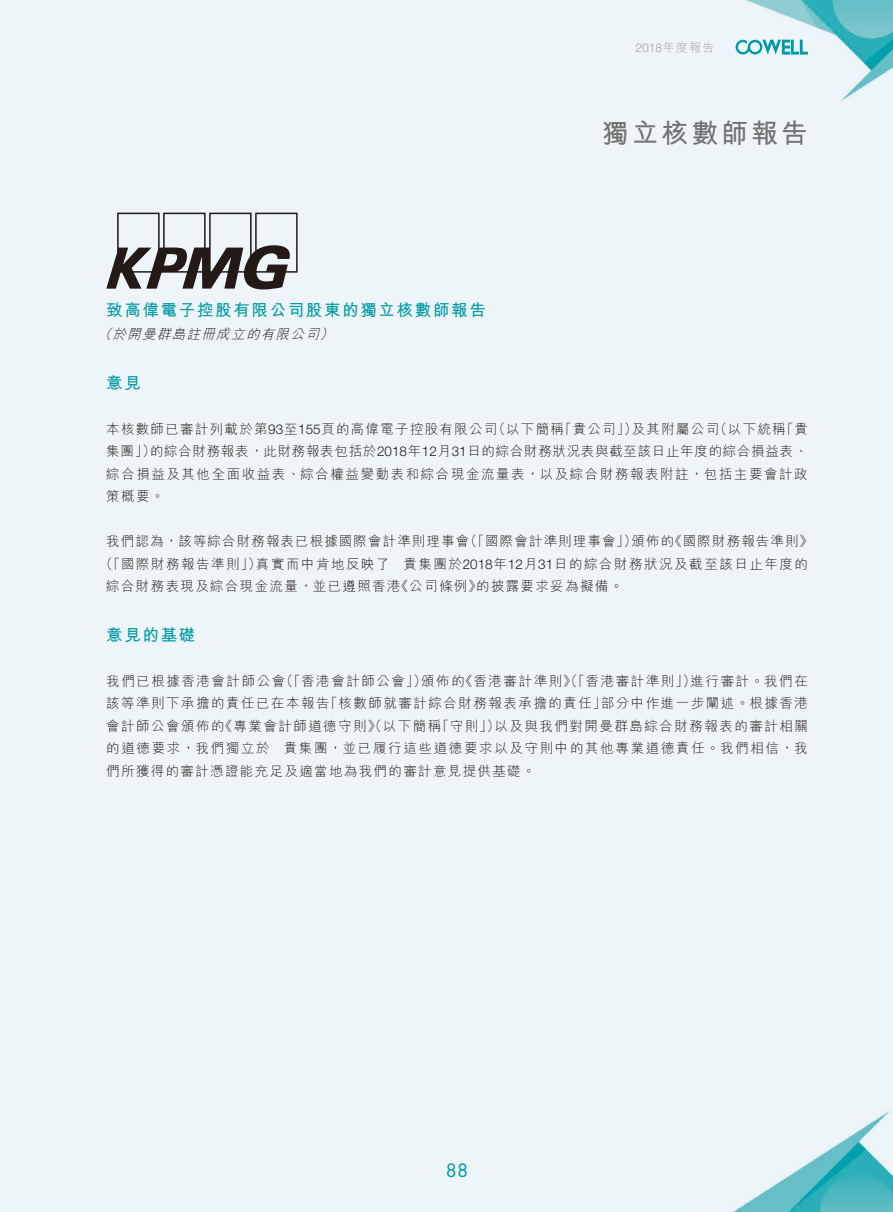
<style>
.page{position:relative;width:893px;height:1212px;background:#eef6f8}
.page>*{position:absolute;margin:0;border:0;box-sizing:border-box;transform-origin:0 0}
.t1{font:700 27px "M Hei HK";letter-spacing:.105em;color:#727272}
.t2{font:18px "Futura Std";color:#009aa7}
.t3{font:700 16.5px "M Hei HK";letter-spacing:.1em;color:#009aa7}
.t4{font:300 13.5px/22.5px "M Hei HK";letter-spacing:.11em;color:#231916}
.t5{font:300 13.5px/22.5px "M Hei HK";letter-spacing:.05em;color:#231916}
.t6{font:300 13.5px/22.5px "M Hei HK";letter-spacing:.08em;color:#231916}
.t7{font:italic 300 13.5px "M Hei HK";color:#231916}
.t8{font:300 12px "Helvetica Neue LT Std";color:#a0a0a1}
.s1{font-family:"M Hei HK"}
.s2{font-family:"Helvetica Neue LT Std"}
</style>
<div class="page">
<svg style="left:736px;top:40px;width:72px;height:15px"></svg>
<svg style="left:106px;top:213px;width:192px;height:76px"></svg>
<p class="t8" style="left:635px;top:40px;width:80px">2018<span class="s1">年度報告</span></p>
<p class="t3" style="left:106px;top:298px;width:381px">致高偉電子控股有限公司股東的獨立核數師報告</p>
<p class="t7" style="left:320px;top:327px;width:19px">(</p>
<p class="t7" style="left:98px;top:327px;width:19px">（</p>
<p class="t3" style="left:106px;top:370px;width:36px">意見</p>
<p class="t7" style="left:112px;top:327px;width:212px">於開曼群島註冊成立的有限公司</p>
<h1 class="t1" style="left:602px;top:114px;width:208px">獨立核數師報告</h1>
<p class="t5" style="left:150px;top:417px;width:659px;text-indent:-44px">本核數師已審計列載於第<span class="s2">93</span>至<span class="s2">155</span>頁的高偉電子控股有限公司<br>的綜合財務報表，此財務報表包括於<span class="s2">2018</span>年<span class="s2">12</span>月<span class="s2">31</span>日的綜合財務狀況表與截至該日止年度的綜合損益表、</p>
<p class="t4" style="left:492px;top:417px;width:74px">（以下簡稱</p>
<p class="t4" style="left:559px;top:417px;width:80px">「貴公司」）</p>
<p class="t4" style="left:714px;top:417px;width:74px">（以下統稱</p>
<p class="t4" style="left:632px;top:417px;width:89px">及其附屬公司</p>
<p class="t4" style="left:780px;top:417px;width:29px">「貴</p>
<p class="t4" style="left:106px;top:440px;width:703px">集團」）<br>綜合損益及其他全面收益表、綜合權益變動表和綜合現金流量表，以及綜合財務報表附註，包括主要會計政策概要。</p>
<p class="t6" style="left:669px;top:530px;width:146px">《國際財務報告準則《</p>
<p class="t6" style="left:464px;top:530px;width:175px">（「國際會計準則理事會」）</p>
<p class="t6" style="left:403px;top:530px;width:406px;text-indent:-297px">我們認為，該等綜合財務報表已根據國際會計準則理事會<br>貴集團於<span class="s2">2018</span>年<span class="s2">12</span>月<span class="s2">31</span>日的綜合財務狀況及截至該日止年度的</p>
<p class="t4" style="left:632px;top:530px;width:44px">頒佈的</p>
<p class="t4" style="left:100px;top:552px;width:163px">（「國際財務報告準則」）</p>
<p class="t4" style="left:256px;top:552px;width:135px">真實而中肯地反映了</p>
<p class="t4" style="left:106px;top:575px;width:296px">綜合財務表現及綜合現金流量，並已遵照香港</p>
<p class="t3" style="left:106px;top:622px;width:91px">意見的基礎</p>
<p class="t4" style="left:476px;top:575px;width:149px">的披露要求妥為擬備。</p>
<p class="t4" style="left:395px;top:575px;width:88px">《公司條例》</p>
<p class="t4" style="left:106px;top:669px;width:180px">我們已根據香港會計師公會</p>
<p class="t4" style="left:280px;top:669px;width:148px">（「香港會計師公會」）</p>
<p class="t4" style="left:459px;top:669px;width:238px">《香港審計準則》（「香港審計準則」）</p>
<p class="t4" style="left:691px;top:669px;width:119px">進行審計。我們在</p>
<p class="t4" style="left:421px;top:669px;width:45px">頒佈的</p>
<p class="t4" style="left:324px;top:692px;width:283px">「核數師就審計綜合財務報表承擔的責任」</p>
<p class="t4" style="left:106px;top:692px;width:225px">該等準則下承擔的責任已在本報告</p>
<p class="t4" style="left:601px;top:692px;width:209px">部分中作進一步闡述。根據香港</p>
<p class="t4" style="left:106px;top:714px;width:120px">會計師公會頒佈的</p>
<p class="t4" style="left:219px;top:714px;width:224px">《專業會計師道德守則》（以下簡稱</p>
<p class="t4" style="left:436px;top:714px;width:66px">「守則」）</p>
<p class="t4" style="left:495px;top:714px;width:315px">以及與我們對開曼群島綜合財務報表的審計相關</p>
<p class="t4" style="left:284px;top:737px;width:526px">貴集團，並已履行這些道德要求以及守則中的其他專業道德責任。我們相信，我</p>
<p class="t4" style="left:106px;top:737px;width:431px">的道德要求，我們獨立於<br>們所獲得的審計憑證能充足及適當地為我們的審計意見提供基礎。</p>
<h2 class="t2" style="left:446px;top:1159px;width:24px">88</h2>
</div>
